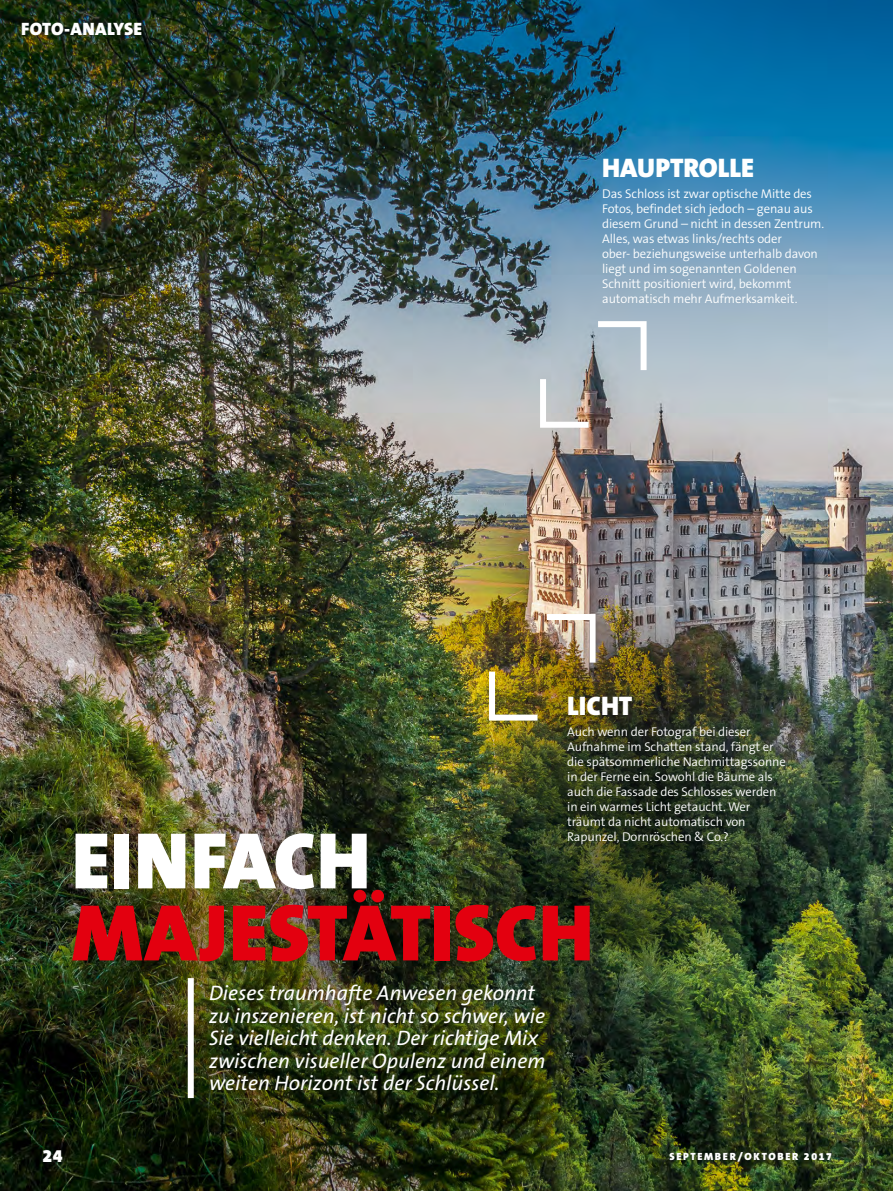
<style>
.page{position:relative;width:893px;height:1191px;background:#fff}
.page>*{position:absolute;margin:0;border:0;box-sizing:border-box;transform-origin:0 0}
.t1{font:900 81px/72px "The Sans B9";color:#e3000f}
.t2{font:900 27px "The Sans B9";color:#fff}
.t3{font:italic 21px/22.5px "The Sans B5 Plain";color:#fff}
.t4{font:900 18px "The Sans B9";letter-spacing:.015em;color:#fff}
.t5{font:300 12.75px/15px "The Sans B4";letter-spacing:-.01em;color:#fff}
.t6{font:900 10.5px "The Sans B9";letter-spacing:.16em;color:#fff}
.s1{color:#fff}
</style>
<div class="page">
<img style="left:0;top:0;width:893px;height:1191px">
<img style="left:314px;top:596px;width:579px;height:406px">
<img style="left:486px;top:611px;width:113px;height:112px">
<img style="left:0;top:777px;width:704px;height:414px">
<svg style="left:537px;top:318px;width:113px;height:113px;background:#b1b7bc"></svg>
<div style="left:188px;top:978px;width:6px;height:120px;background:#fff"></div>
<h3 class="t4" style="left:21px;top:19px;width:123px">FOTO-ANALYSE</h3>
<p class="t2" style="left:602px;top:153px;width:153px">HAUPTROLLE</p>
<p class="t5" style="left:602px;top:187px;width:223px">Das Schloss ist zwar optische Mitte des Fotos, befindet sich jedoch – genau aus diesem Grund – nicht in dessen Zentrum.<br>Alles, was etwas links/rechts oder<br>ober- beziehungsweise unterhalb davon liegt und im sogenannten Goldenen Schnitt positioniert wird, bekommt automatisch mehr Aufmerksamkeit.</p>
<p class="t2" style="left:567px;top:691px;width:67px">LICHT</p>
<p class="t5" style="left:567px;top:724px;width:220px">Auch wenn der Fotograf bei dieser Aufnahme im Schatten stand, fängt er die spätsommerliche Nachmittagssonne in der Ferne ein. Sowohl die Bäume als auch die Fassade des Schlosses werden in ein warmes Licht getaucht. Wer träumt da nicht automatisch von Rapunzel, Dornröschen &amp; Co.?</p>
<p class="t1" style="left:72px;top:827px;width:523px"><span class="s1">EINFACH<br></span>MAJESTÄTISCH</p>
<p class="t3" style="left:209px;top:982px;width:338px">Dieses traumhafte Anwesen gekonnt zu inszenieren, ist nicht so schwer, wie Sie vielleicht denken. Der richtige Mix zwischen visueller Opulenz und einem weiten Horizont ist der Schlüssel.</p>
<p class="t4" style="left:43px;top:1146px;width:22px">24</p>
<p class="t6" style="left:669px;top:1151px;width:164px">SEPTEMBER/OKTOBER 2017</p>
</div>
